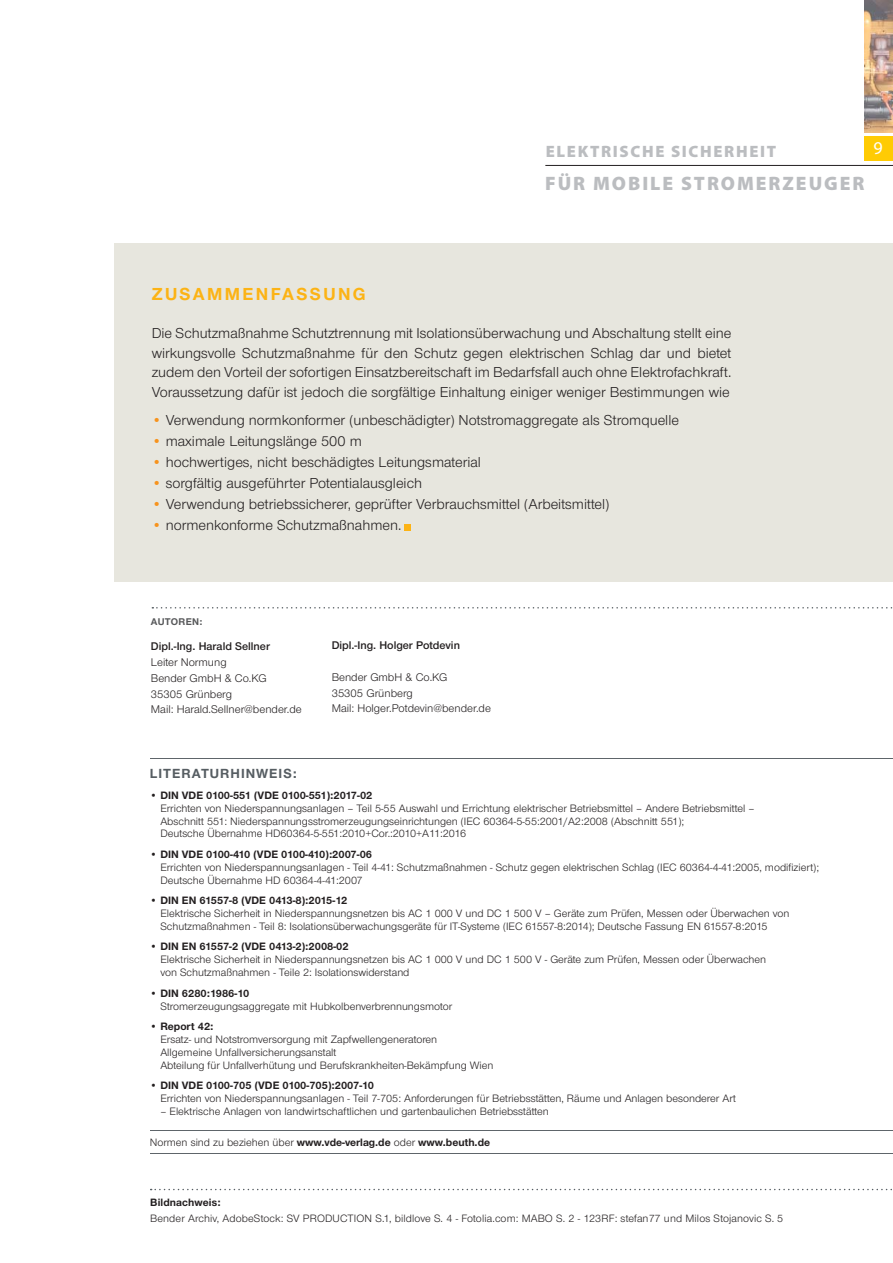
<style>
.page{position:relative;width:893px;height:1263px;background:#fff}
.page>*{position:absolute;margin:0;border:0;box-sizing:border-box;transform-origin:0 0}
.t1{font:900 19.5px "Myriad Pro";letter-spacing:.1em;color:#bbbdc0}
.t2{font:700 18px "Nimbus Sans Novus T";letter-spacing:.13em;color:#fcb315}
.t3{font:18px "Myriad Pro";color:#fff}
.t4{font:900 16.5px "Myriad Pro";letter-spacing:.1em;color:#bbbdc0}
.t5{font:14.85px/19.6px "Nimbus Sans Novus T";color:#231f20;text-align:justify}
.t6{font:700 13.65px "Nimbus Sans Novus T";letter-spacing:.07em;color:#565d62}
.t7{font:11.55px/15.9px "Nimbus Sans Novus T";color:#231f20}
.t8{font:600 11.55px "Nimbus Sans Novus T";color:#231f20}
.t9{font:11.1px/12.9px "Nimbus Sans Novus T";color:#231f20}
.t10{font:700 11.1px "Nimbus Sans Novus T";color:#231f20}
.t11{font:700 10.05px "Nimbus Sans Novus T";letter-spacing:.03em;color:#58595b}
.s1{color:#f7931d}
.s2{font-weight:400}
</style>
<div class="page">
<div style="left:865px;top:136px;width:28px;height:25px;background:#ffcb04"></div>
<hr style="left:545px;top:165px;width:348px;height:1px;background:#231f20">
<img style="left:865px;top:0;width:28px;height:133px">
<div style="left:114px;top:243px;width:779px;height:338px;background:#e7e6de"></div>
<hr style="left:150px;top:1130px;width:743px;height:1px;background:#5e656a">
<hr style="left:150px;top:1153px;width:743px;height:1px;background:#5e656a">
<hr style="left:150px;top:758px;width:743px;height:1px;background:#5e656a">
<div style="left:404px;top:524px;width:7px;height:6px;background:#fcb315"></div>
<svg style="left:152px;top:607px;width:741px;height:1px"></svg>
<svg style="left:151px;top:1189px;width:741px;height:1px"></svg>
<h3 class="t4" style="left:546px;top:145px;width:232px">ELEKTRISCHE SICHERHEIT</h3>
<h1 class="t1" style="left:545px;top:176px;width:321px">FÜR MOBILE STROMERZEUGER</h1>
<h2 class="t3" style="left:873px;top:142px;width:11px">9</h2>
<h2 class="t2" style="left:152px;top:287px;width:216px">ZUSAMMENFASSUNG</h2>
<p class="t5" style="left:152px;top:325px;width:581px">Die Schutzmaßnahme Schutztrennung mit Isolationsüberwachung und Abschaltung stellt eine wirkungsvolle Schutzmaßnahme für den Schutz gegen elektrischen Schlag dar und bietet zudem den Vorteil der sofortigen Einsatzbereitschaft im Bedarfsfall auch ohne Elektrofachkraft.<br>Voraussetzung dafür ist jedoch die sorgfältige Einhaltung einiger weniger Bestimmungen wie</p>
<h3 class="t5" style="left:152px;top:412px;width:529px"><span class="s1">•</span> Verwendung normkonformer (unbeschädigter) Notstromaggregate als Stromquelle</h3>
<h3 class="t5" style="left:152px;top:433px;width:212px"><span class="s1">•</span> maximale Leitungslänge 500 m</h3>
<h3 class="t5" style="left:152px;top:454px;width:331px"><span class="s1">•</span> hochwertiges, nicht beschädigtes Leitungsmaterial</h3>
<h3 class="t5" style="left:152px;top:475px;width:272px"><span class="s1">•</span> sorgfältig ausgeführter Potentialausgleich</h3>
<h3 class="t5" style="left:152px;top:496px;width:459px"><span class="s1">•</span> Verwendung betriebssicherer, geprüfter Verbrauchsmittel (Arbeitsmittel)</h3>
<h3 class="t5" style="left:152px;top:517px;width:251px"><span class="s1">•</span> normenkonforme Schutzmaßnahmen.</h3>
<p class="t11" style="left:151px;top:618px;width:53px">AUTOREN:</p>
<p class="t8" style="left:151px;top:641px;width:121px">Dipl.-Ing. Harald Sellner</p>
<p class="t7" style="left:151px;top:655px;width:152px">Leiter Normung<br>Bender GmbH &amp; Co.KG<br>35305 Grünberg<br>Mail: Harald.Sellner@bender.de</p>
<p class="t8" style="left:332px;top:640px;width:130px">Dipl.-Ing. Holger Potdevin</p>
<p class="t7" style="left:332px;top:670px;width:161px">Bender GmbH &amp; Co.KG<br>35305 Grünberg<br>Mail: Holger.Potdevin@bender.de</p>
<p class="t6" style="left:150px;top:768px;width:148px">LITERATURHINWEIS:</p>
<p class="t10" style="left:150px;top:791px;width:224px">• DIN VDE 0100-551 (VDE 0100-551):2017-02</p>
<p class="t9" style="left:160px;top:802px;width:596px">Errichten von Niederspannungsanlagen – Teil 5-55 Auswahl und Errichtung elektrischer Betriebsmittel – Andere Betriebsmittel –<br>Abschnitt 551: Niederspannungsstromerzeugungseinrichtungen (IEC 60364-5-55:2001/A2:2008 (Abschnitt 551);<br>Deutsche Übernahme HD60364-5-551:2010+Cor.:2010+A11:2016</p>
<p class="t10" style="left:150px;top:850px;width:224px">• DIN VDE 0100-410 (VDE 0100-410):2007-06</p>
<p class="t9" style="left:160px;top:861px;width:660px">Errichten von Niederspannungsanlagen - Teil 4-41: Schutzmaßnahmen - Schutz gegen elektrischen Schlag (IEC 60364-4-41:2005, modifiziert);<br>Deutsche Übernahme HD 60364-4-41:2007</p>
<p class="t10" style="left:150px;top:896px;width:199px">• DIN EN 61557-8 (VDE 0413-8):2015-12</p>
<p class="t9" style="left:160px;top:908px;width:631px">Elektrische Sicherheit in Niederspannungsnetzen bis AC 1 000 V und DC 1 500 V – Geräte zum Prüfen, Messen oder Überwachen von<br>Schutzmaßnahmen - Teil 8: Isolationsüberwachungsgeräte für IT-Systeme (IEC 61557-8:2014); Deutsche Fassung EN 61557-8:2015</p>
<p class="t10" style="left:150px;top:942px;width:200px">• DIN EN 61557-2 (VDE 0413-2):2008-02</p>
<p class="t9" style="left:160px;top:954px;width:607px">Elektrische Sicherheit in Niederspannungsnetzen bis AC 1 000 V und DC 1 500 V - Geräte zum Prüfen, Messen oder Überwachen von Schutzmaßnahmen - Teile 2: Isolationswiderstand</p>
<p class="t10" style="left:150px;top:988px;width:101px">• DIN 6280:1986-10</p>
<p class="t9" style="left:160px;top:1000px;width:293px">Stromerzeugungsaggregate mit Hubkolbenverbrennungsmotor</p>
<p class="t10" style="left:150px;top:1022px;width:65px">• Report 42:</p>
<p class="t9" style="left:160px;top:1034px;width:335px">Ersatz- und Notstromversorgung mit Zapfwellengeneratoren<br>Allgemeine Unfallversicherungsanstalt<br>Abteilung für Unfallverhütung und Berufskrankheiten-Bekämpfung Wien</p>
<p class="t10" style="left:150px;top:1081px;width:226px">• DIN VDE 0100-705 (VDE 0100-705):2007-10</p>
<p class="t9" style="left:160px;top:1093px;width:577px">Errichten von Niederspannungsanlagen - Teil 7-705: Anforderungen für Betriebsstätten, Räume und Anlagen besonderer Art</p>
<p class="t9" style="left:160px;top:1106px;width:390px">– Elektrische Anlagen von landwirtschaftlichen und gartenbaulichen Betriebsstätten</p>
<p class="t10" style="left:150px;top:1137px;width:342px"><span class="s2">Normen sind zu beziehen über</span> www.vde-verlag.de <span class="s2">oder</span> www.beuth.de</p>
<p class="t10" style="left:150px;top:1198px;width:72px">Bildnachweis:</p>
<p class="t9" style="left:150px;top:1212px;width:635px">Bender Archiv, AdobeStock: SV PRODUCTION S.1, bildlove S. 4 - Fotolia.com: MABO S. 2 - 123RF: stefan77 und Milos Stojanovic S. 5</p>
</div>
